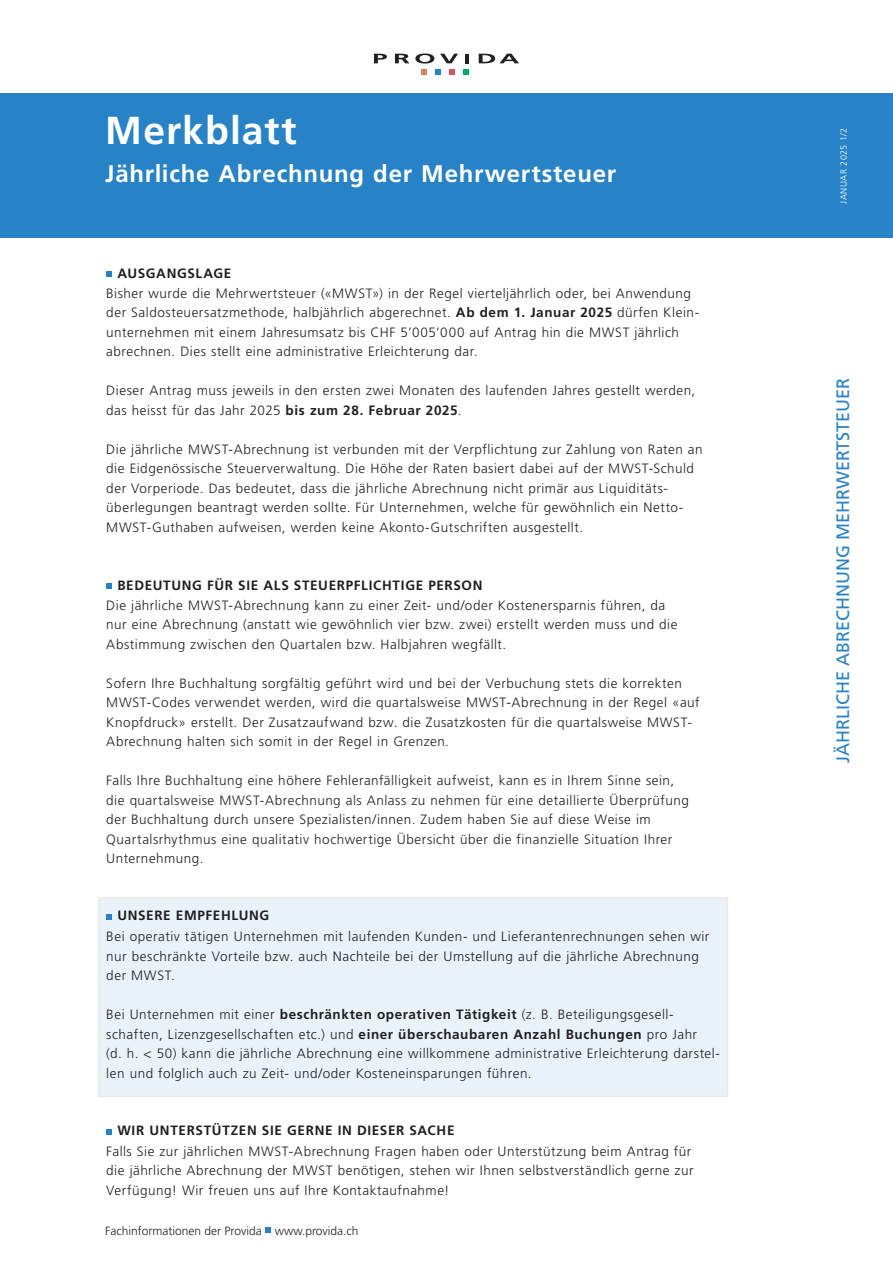
<style>
.page{position:relative;width:893px;height:1263px;background:#fff}
.page>*{position:absolute;margin:0;border:0;box-sizing:border-box;transform-origin:0 0}
.t1{font:700 39px "Frutiger LT Std";letter-spacing:.03em;color:#fff}
.t2{font:700 24px "Frutiger LT Std";letter-spacing:.03em;color:#fff}
.t3{font:18px "Frutiger LT Std";color:#2783c5}
.Grundtext{font:300 13.5px/19.5px "Frutiger LT Std";letter-spacing:.035em;color:#231f20}
.Zwischentitel{font:700 13.5px "Frutiger LT Std";letter-spacing:.05em;color:#231f20}
.t4{font:300 12px "Frutiger LT Std";color:#231f20}
.Zwischentitel-2{font:300 9px "Frutiger LT Std";letter-spacing:.045em;color:#fff}
.s1{font-weight:700}
</style>
<div class="page">
<svg style="left:265px;top:1227px;width:6px;height:6px"></svg>
<div style="left:0;top:94px;width:893px;height:144px;background:#2783c5"></div>
<svg style="left:374px;top:54px;width:13px;height:9px"></svg>
<svg style="left:395px;top:54px;width:14px;height:9px"></svg>
<svg style="left:415px;top:54px;width:19px;height:10px"></svg>
<svg style="left:440px;top:54px;width:18px;height:9px"></svg>
<svg style="left:465px;top:54px;width:4px;height:9px"></svg>
<svg style="left:479px;top:54px;width:40px;height:9px"></svg>
<svg style="left:421px;top:70px;width:6px;height:5px"></svg>
<svg style="left:436px;top:70px;width:5px;height:5px"></svg>
<svg style="left:450px;top:70px;width:5px;height:5px"></svg>
<svg style="left:463px;top:70px;width:6px;height:5px"></svg>
<div style="left:99px;top:898px;width:628px;height:198px;background:#e9f2f9"></div>
<svg style="left:106px;top:271px;width:6px;height:5px"></svg>
<svg style="left:106px;top:583px;width:6px;height:5px"></svg>
<svg style="left:106px;top:914px;width:6px;height:6px"></svg>
<svg style="left:106px;top:1129px;width:6px;height:5px"></svg>
<h1 class="t1" style="left:105px;top:108px;width:193px">Merkblatt</h1>
<h2 class="t2" style="left:105px;top:160px;width:512px">Jährliche Abrechnung der Mehrwertsteuer</h2>
<p class="Zwischentitel" style="left:117px;top:265px;width:116px">AUSGANGSLAGE</p>
<p class="Grundtext" style="left:106px;top:283px;width:594px">Bisher wurde die Mehrwertsteuer («MWST») in der Regel vierteljährlich oder, bei Anwendung der Saldosteuersatzmethode, halbjährlich abgerechnet. <span class="s1">Ab dem 1. Januar 2025</span> dürfen Klein&shy;unternehmen mit einem Jahresumsatz bis CHF 5’005’000 auf Antrag hin die MWST jährlich abrechnen. Dies stellt eine administrative Erleichterung dar.</p>
<p class="Grundtext" style="left:106px;top:381px;width:590px">Dieser Antrag muss jeweils in den ersten zwei Monaten des laufenden Jahres gestellt werden, das heisst für das Jahr 2025 <span class="s1">bis zum 28. Februar 2025</span>.</p>
<p class="Grundtext" style="left:106px;top:439px;width:598px">Die jährliche MWST-Abrechnung ist verbunden mit der Verpflichtung zur Zahlung von Raten an die Eidgenössische Steuerverwaltung. Die Höhe der Raten basiert dabei auf der MWST-Schuld der Vorperiode. Das bedeutet, dass die jährliche Abrechnung nicht primär aus Liquiditäts&shy;überlegungen beantragt werden sollte. Für Unternehmen, welche für gewöhnlich ein Netto-MWST-Guthaben aufweisen, werden keine Akonto-Gutschriften ausgestellt.</p>
<p class="Zwischentitel" style="left:117px;top:577px;width:367px">BEDEUTUNG FÜR SIE ALS STEUERPFLICHTIGE PERSON</p>
<p class="Grundtext" style="left:106px;top:595px;width:573px">Die jährliche MWST-Abrechnung kann zu einer Zeit- und/oder Kostenersparnis führen, da nur eine Abrechnung (anstatt wie gewöhnlich vier bzw. zwei) erstellt werden muss und die<br>Abstimmung zwischen den Quartalen bzw. Halbjahren wegfällt.</p>
<p class="Grundtext" style="left:106px;top:673px;width:595px">Sofern Ihre Buchhaltung sorgfältig geführt wird und bei der Verbuchung stets die korrekten MWST-Codes verwendet werden, wird die quartalsweise MWST-Abrechnung in der Regel «auf Knopfdruck» erstellt. Der Zusatzaufwand bzw. die Zusatzkosten für die quartalsweise MWST-Abrechnung halten sich somit in der Regel in Grenzen.</p>
<p class="Grundtext" style="left:106px;top:771px;width:584px">Falls Ihre Buchhaltung eine höhere Fehleranfälligkeit aufweist, kann es in Ihrem Sinne sein, die quartalsweise MWST-Abrechnung als Anlass zu nehmen für eine detaillierte Überprüfung der Buchhaltung durch unsere Spezialisten/innen. Zudem haben Sie auf diese Weise im Quartalsrhythmus eine qualitativ hochwertige Übersicht über die finanzielle Situation Ihrer Unternehmung.</p>
<p class="Zwischentitel" style="left:117px;top:907px;width:153px">UNSERE EMPFEHLUNG</p>
<p class="Grundtext" style="left:106px;top:927px;width:605px">Bei operativ tätigen Unternehmen mit laufenden Kunden- und Lieferantenrechnungen sehen wir nur beschränkte Vorteile bzw. auch Nachteile bei der Umstellung auf die jährliche Abrechnung der MWST.</p>
<p class="Grundtext" style="left:106px;top:1005px;width:592px">Bei Unternehmen mit einer <span class="s1">beschränkten operativen Tätigkeit</span> (z. B. Beteiligungsgesell&shy;schaften, Lizenzgesellschaften etc.) und <span class="s1">einer überschaubaren Anzahl Buchungen</span> pro Jahr</p>
<p class="Grundtext" style="left:106px;top:1044px;width:615px">(d. h. &lt; 50) kann die jährliche Abrechnung eine willkommene administrative Erleichterung darstel&shy;len und folglich auch zu Zeit- und/oder Kosteneinsparungen führen.</p>
<p class="Zwischentitel" style="left:117px;top:1122px;width:339px">WIR UNTERSTÜTZEN SIE GERNE IN DIESER SACHE</p>
<p class="Grundtext" style="left:106px;top:1141px;width:589px">Falls Sie zur jährlichen MWST-Abrechnung Fragen haben oder Unterstützung beim Antrag für die jährliche Abrechnung der MWST benötigen, stehen wir Ihnen selbstverständlich gerne zur<br>Verfügung! Wir freuen uns auf Ihre Kontaktaufnahme!</p>
<p class="t4" style="left:105px;top:1224px;width:255px">Fachinformationen der Provida www.provida.ch</p>
<p class="Zwischentitel-2" style="left:839px;top:204px;width:77px;rotate:-90deg">JANUAR 2025 1/2</p>
<h3 class="t3" style="left:832px;top:763px;width:387px;rotate:-90deg">JÄHRLICHE ABRECHNUNG MEHRWERTSTEUER</h3>
</div>
